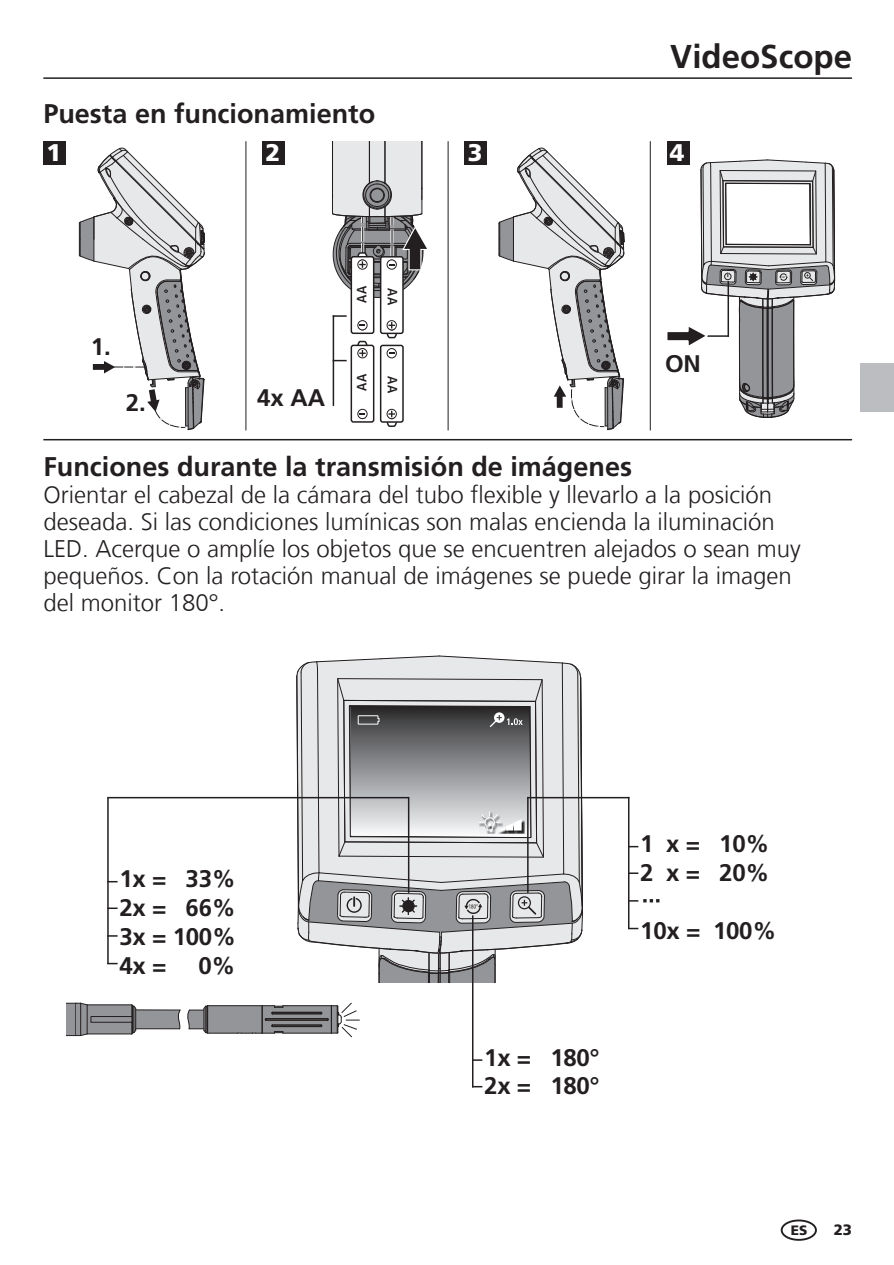
<style>
.page{position:relative;width:894px;height:1265px;background:#fff}
.page>*{position:absolute;margin:0;border:0;box-sizing:border-box;transform-origin:0 0}
.t1{font:700 33px "Frutiger LT Com";color:#231f20}
.t2{font:700 27px "Frutiger LT Com";color:#231f20}
.t3{font:300 24px/27px "Frutiger LT Com";color:#231f20}
.t4{font:700 24px/28.8px "Frutiger LT Com";letter-spacing:-.01em;color:#231f20}
.t5{font:900 24px "Frutiger LT Com";color:#fff}
.t6{font:900 15px "Frutiger LT Com";color:#231f20}
.t7{font:700 condensed 13.5px "Frutiger LT Com";letter-spacing:.05em;color:#231f20}
.t8{font:900 13.5px "Frutiger LT Com";color:#231f20}
</style>
<div class="page">
<hr style="left:43px;top:77px;width:808px;height:2px;background:#231f20">
<hr style="left:43px;top:439px;width:808px;height:1px;background:#231f20">
<svg style="left:79px;top:148px;width:126px;height:282px"></svg>
<svg style="left:498px;top:148px;width:126px;height:282px"></svg>
<div style="left:43px;top:141px;width:23px;height:23px;background:#231f20"></div>
<div style="left:666px;top:141px;width:23px;height:23px;background:#231f20"></div>
<hr style="left:245px;top:141px;width:1px;height:289px;background:#231f20">
<hr style="left:649px;top:141px;width:1px;height:289px;background:#231f20">
<hr style="left:447px;top:141px;width:1px;height:289px;background:#231f20">
<div style="left:262px;top:141px;width:23px;height:23px;background:#231f20"></div>
<div style="left:666px;top:331px;width:22px;height:10px;background:#231f20"></div>
<div style="left:665px;top:330px;width:24px;height:12px;border:2px solid #fff"></div>
<svg style="left:686px;top:77px;width:149px;height:341px"></svg>
<div style="left:464px;top:141px;width:23px;height:23px;background:#231f20"></div>
<hr style="left:727px;top:281px;width:1px;height:56px;background:#231f20">
<svg style="left:66px;top:1002px;width:293px;height:36px"></svg>
<hr style="left:527px;top:797px;width:102px;height:1px;background:#231f20">
<hr style="left:107px;top:797px;width:302px;height:1px;background:#231f20">
<hr style="left:107px;top:798px;width:2px;height:166px;background:#231f20">
<svg style="left:107px;top:907px;width:10px;height:2px"></svg>
<svg style="left:107px;top:962px;width:10px;height:2px"></svg>
<hr style="left:472px;top:915px;width:1px;height:172px;background:#231f20">
<svg style="left:473px;top:1085px;width:9px;height:2px"></svg>
<svg style="left:296px;top:655px;width:286px;height:327px;background:#bcbcbe"></svg>
<hr style="left:627px;top:797px;width:2px;height:132px;background:#231f20">
<svg style="left:627px;top:872px;width:11px;height:2px"></svg>
<svg style="left:627px;top:927px;width:11px;height:2px"></svg>
<svg style="left:627px;top:899px;width:32px;height:3px"></svg>
<div style="left:380px;top:256px;width:23px;height:78px;border:2px solid #231f20;border-radius:2px"></div>
<div style="left:350px;top:344px;width:24px;height:79px;border:2px solid #231f20;border-radius:2px"></div>
<div style="left:350px;top:256px;width:24px;height:78px;border:2px solid #231f20;border-radius:2px"></div>
<div style="left:380px;top:345px;width:23px;height:78px;border:2px solid #231f20;border-radius:2px"></div>
<hr style="left:332px;top:315px;width:2px;height:91px;background:#231f20">
<svg style="left:332px;top:315px;width:14px;height:2px"></svg>
<svg style="left:332px;top:360px;width:14px;height:1px"></svg>
<div style="left:357px;top:320px;width:10px;height:10px;border:1px solid #231f20;border-radius:50%"></div>
<svg style="left:359px;top:324px;width:6px;height:6px"></svg>
<div style="left:357px;top:348px;width:10px;height:10px;border:1px solid #231f20;border-radius:50%"></div>
<svg style="left:356px;top:340px;width:12px;height:16px"></svg>
<div style="left:357px;top:409px;width:10px;height:10px;border:1px solid #231f20;border-radius:50%"></div>
<div style="left:387px;top:409px;width:9px;height:9px;background:#4f4b4c;border-radius:50%"></div>
<div style="left:386px;top:409px;width:10px;height:10px;border:1px solid #231f20;border-radius:50%"></div>
<svg style="left:385px;top:411px;width:13px;height:16px"></svg>
<div style="left:386px;top:348px;width:10px;height:10px;border:1px solid #231f20;border-radius:50%"></div>
<div style="left:386px;top:320px;width:10px;height:10px;border:1px solid #231f20;border-radius:50%"></div>
<svg style="left:385px;top:322px;width:13px;height:17px"></svg>
<svg style="left:332px;top:141px;width:95px;height:163px"></svg>
<div style="left:860px;top:363px;width:33px;height:49px;background:#bcbdc0"></div>
<div style="left:780px;top:1219px;width:36px;height:21px;border:2px solid #231f20;border-radius:50%"></div>
<p class="t2" style="left:43px;top:103px;width:333px">Puesta en funcionamiento</p>
<h1 class="t1" style="left:669px;top:43px;width:183px">VideoScope</h1>
<p class="t5" style="left:46px;top:143px;width:16px">1</p>
<p class="t5" style="left:265px;top:143px;width:16px">2</p>
<p class="t5" style="left:669px;top:143px;width:16px">4</p>
<p class="t5" style="left:467px;top:143px;width:16px">3</p>
<p class="t4" style="left:91px;top:334px;width:22px">1.</p>
<p class="t4" style="left:126px;top:391px;width:22px">2.</p>
<p class="t4" style="left:257px;top:386px;width:69px">4x AA</p>
<p class="t7" style="left:354px;top:302px;width:19px;rotate:-90deg">AA</p>
<p class="t7" style="left:400px;top:287px;width:19px;rotate:90deg">AA</p>
<p class="t7" style="left:354px;top:391px;width:19px;rotate:-90deg">AA</p>
<p class="t7" style="left:400px;top:376px;width:19px;rotate:90deg">AA</p>
<p class="t4" style="left:664px;top:351px;width:37px">ON</p>
<p class="t2" style="left:43px;top:456px;width:590px">Funciones durante la transmisión de imágenes</p>
<p class="t3" style="left:43px;top:484px;width:758px">Orientar el cabezal de la cámara del tubo flexible y llevarlo a la posición deseada. Si las condiciones lumínicas son malas encienda la iluminación LED. Acerque o amplíe los objetos que se encuentren alejados o sean muy pequeños. Con la rotación manual de imágenes se puede girar la imagen del monitor 180°.</p>
<p class="t4" style="left:119px;top:866px;width:118px;text-align:justify">1x = 33% 2x = 66% 3x = 100% 4x =</p>
<p class="t4" style="left:198px;top:953px;width:39px">0%</p>
<p class="t4" style="left:640px;top:831px;width:131px">1 x = 10%<br>2 x = 20%</p>
<p class="t4" style="left:640px;top:918px;width:138px">10x = 100%</p>
<p class="t4" style="left:484px;top:1045px;width:117px">1x = 180°<br>2x = 180°</p>
<p class="t8" style="left:790px;top:1224px;width:18px">ES</p>
<p class="t6" style="left:833px;top:1223px;width:20px">23</p>
</div>
